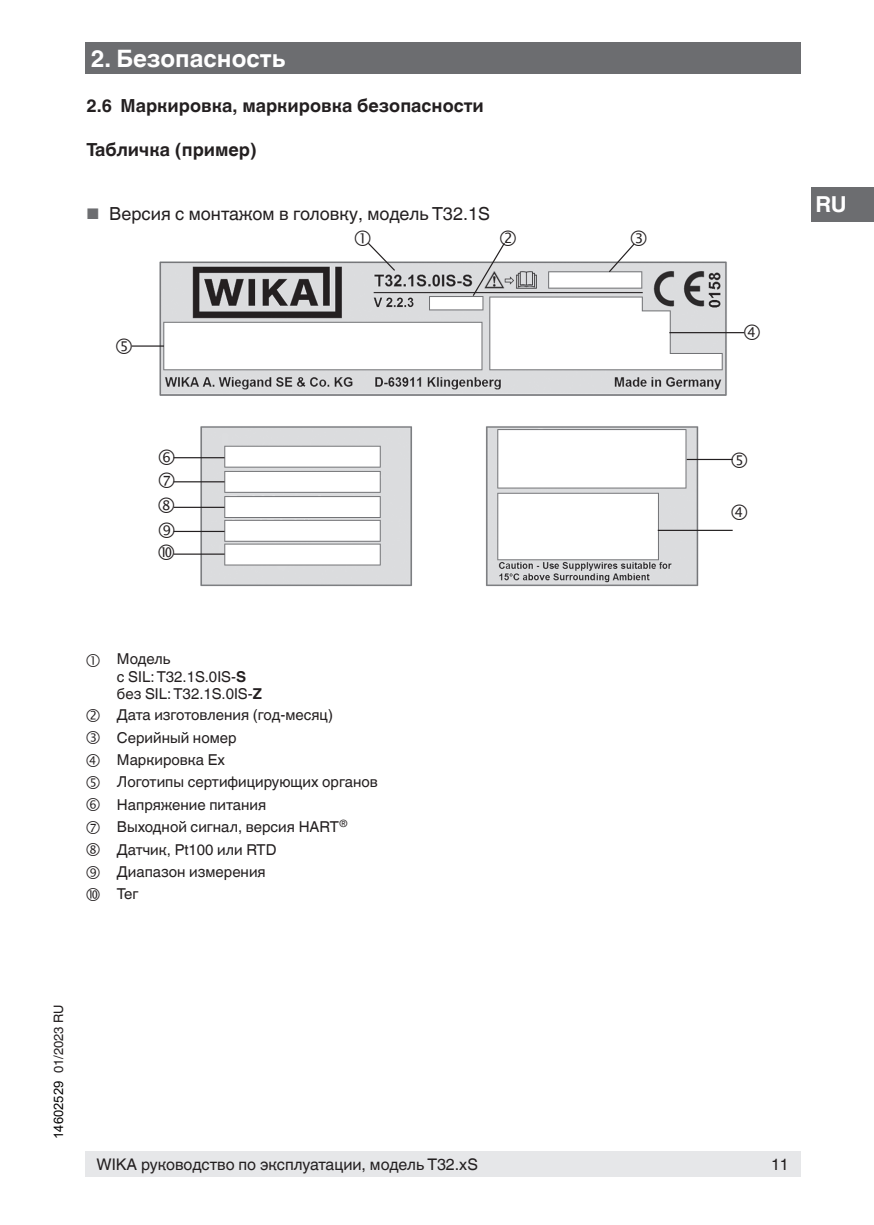
<style>
.page{position:relative;width:874px;height:1225px;background:#fff}
.page>*{position:absolute;margin:0;border:0;box-sizing:border-box;transform-origin:0 0}
.t1{font:700 24px "Helvetica World";color:#fff}
.t2{font:700 22px "Helvetica World";color:#fff}
.t3{font:700 18px "Helvetica World";color:#231f20}
.t4{font:18px "Helvetica World";color:#231f20}
.t5{font:16px "Helvetica World";color:#231f20}
.t6{font:15px/22.4px "Helvetica World";color:#231f20;text-align:justify}
.t7{font:700 15px "Helvetica World";color:#231f20}
.t8{font:13px "Helvetica World";color:#231f20}
.t9{font:10px "Helvetica World";color:#231f20}
.s1{font-size:15.4px;color:#6c6d70}
.s2{font-family:"Arial";color:#000}
</style>
<div class="page">
<img style="left:194px;top:426px;width:218px;height:161px">
<img style="left:159px;top:261px;width:571px;height:135px">
<img style="left:486px;top:426px;width:216px;height:161px">
<hr style="left:173px;top:481px;width:51px;height:1px;background:#231f20">
<hr style="left:173px;top:457px;width:51px;height:1px;background:#231f20">
<hr style="left:132px;top:345px;width:32px;height:2px;background:#231f20">
<hr style="left:173px;top:531px;width:51px;height:1px;background:#231f20">
<hr style="left:173px;top:507px;width:51px;height:1px;background:#231f20">
<hr style="left:173px;top:553px;width:51px;height:2px;background:#231f20">
<hr style="left:657px;top:530px;width:75px;height:1px;background:#231f20">
<hr style="left:686px;top:459px;width:46px;height:1px;background:#231f20">
<hr style="left:669px;top:332px;width:75px;height:1px;background:#231f20">
<div style="left:85px;top:43px;width:714px;height:31px;background:#6c6d70"></div>
<div style="left:811px;top:187px;width:62px;height:34px;background:#6c6d70"></div>
<div style="left:85px;top:1151px;width:714px;height:25px;background:#e6e7e9"></div>
<svg style="left:355px;top:243px;width:41px;height:29px"></svg>
<svg style="left:471px;top:243px;width:44px;height:54px"></svg>
<svg style="left:607px;top:243px;width:39px;height:30px"></svg>
<h1 class="t1" style="left:91px;top:44px;width:196px">2. Безопасность</h1>
<p class="t3" style="left:86px;top:95px;width:398px">2.6 Маркировка, маркировка безопасности</p>
<p class="t3" style="left:86px;top:139px;width:172px">Табличка (пример)</p>
<p class="t4" style="left:86px;top:203px;width:33px"><span class="s1">■</span> Версиясмонтажомвголовку,модельT321S</p>
<h2 class="t2" style="left:815px;top:192px;width:33px">RU</h2>
<p class="t6" style="left:117px;top:650px;width:10px;line-height:17.6px">Модель сSIL:T321S0IS-</p>
<p class="t7" style="left:236px;top:668px;width:12px">S</p>
<p class="t6" style="left:117px;top:683px;width:8px">безSIL:T321S0IS-</p>
<p class="t7" style="left:253px;top:685px;width:11px">Z</p>
<p class="t6" style="left:117px;top:704px;width:10px">Датаизготовления(год-месяц)<br>Серийныйномер МаркировкаEx Логотипысертифицирующихорганов Напряжениепитания Выходнойсигнал,версияHART</p>
<p class="t9" style="left:339px;top:818px;width:10px">®</p>
<p class="t6" style="left:117px;top:838px;width:10px">Датчик,Pt100илиRTD Диапазонизмерения Тег</p>
<p class="t8" style="left:51px;top:1138px;width:136px;rotate:-90deg"><span class="s2">14602529</span> 01/2023 RU</p>
<p class="t5" style="left:96px;top:1154px;width:383px">WIKA руководство по эксплуатации, модель T32.xS</p>
<p class="t5" style="left:770px;top:1154px;width:8px">11</p>
</div>
